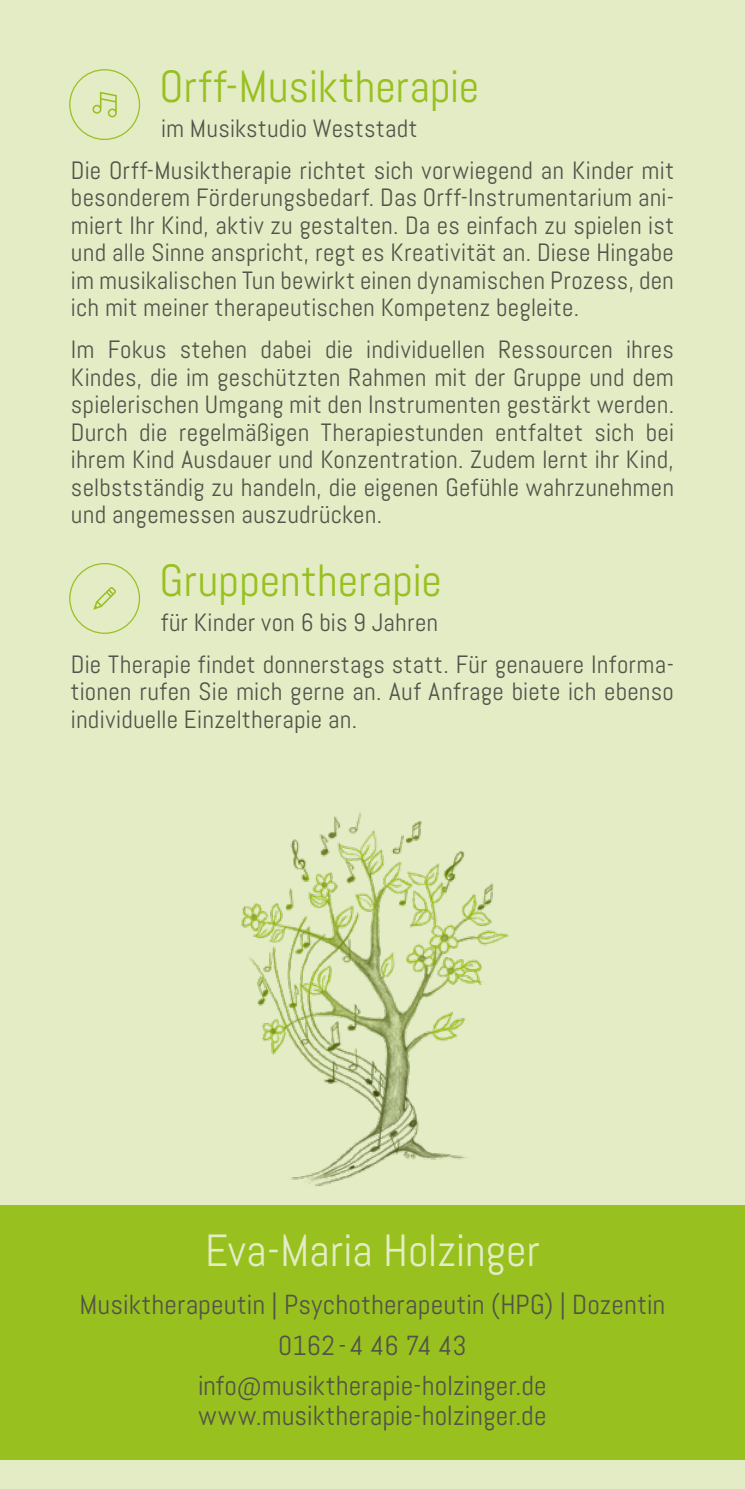
<style>
.page{position:relative;width:745px;height:1489px;background:#fff}
.page>*{position:absolute;margin:0;border:0;box-sizing:border-box;transform-origin:0 0}
.t1{font:45px "Abel Pro";letter-spacing:-.005em;color:#98c01e}
.t2{font:45px "Abel Pro";letter-spacing:-.005em;color:#e3ecc5}
.t3{font:27.5px/40.8px "Abel Pro";letter-spacing:.005em;color:#52534a;text-align:center}
.t4{font:25px/27.5px "Abel Pro";letter-spacing:.005em;color:#52534a}
.s1{font-size:25px}
</style>
<div class="page">
<div style="left:0;top:0;width:744px;height:1212px;background:#e3ecc5"></div>
<div style="left:0;top:1205px;width:744px;height:262px;background:#98c01e"></div>
<div style="left:0;top:1460px;width:744px;height:28px;background:#e3ecc5"></div>
<img style="left:241px;top:813px;width:268px;height:374px">
<div style="left:69px;top:69px;width:71px;height:71px;border:1px solid #98c01e;border-radius:50%"></div>
<svg style="left:92px;top:92px;width:25px;height:25px"></svg>
<div style="left:69px;top:563px;width:71px;height:71px;border:1px solid #98c01e;border-radius:50%"></div>
<svg style="left:93px;top:587px;width:23px;height:22px"></svg>
<h1 class="t1" style="left:159px;top:58px;width:321px">Orff-Musiktherapie</h1>
<p class="t4" style="left:71px;top:108px;width:604px;line-height:41.8px;text-indent:90px">im Musikstudio Weststadt<br>Die Orff-Musiktherapie richtet sich vorwiegend an Kinder mit</p>
<p class="t4" style="left:71px;top:184px;width:604px;text-align:justify">besonderem Förderungsbedarf. Das Orff-Instrumentarium ani&shy;miert Ihr Kind, aktiv zu gestalten. Da es einfach zu spielen ist und alle Sinne anspricht, regt es Kreativität an. Diese Hingabe im musikalischen Tun bewirkt einen dynamischen Prozess, den ich mit meiner therapeutischen Kompetenz begleite.</p>
<p class="t4" style="left:71px;top:336px;width:604px;text-align:justify">Im Fokus stehen dabei die individuellen Ressourcen ihres Kindes, die im geschützten Rahmen mit der Gruppe und dem spielerischen Umgang mit den Instrumenten gestärkt werden.<br>Durch die regelmäßigen Therapiestunden entfaltet sich bei ihrem Kind Ausdauer und Konzentration. Zudem lernt ihr Kind, selbstständig zu handeln, die eigenen Gefühle wahrzunehmen und angemessen auszudrücken.</p>
<h1 class="t1" style="left:159px;top:552px;width:283px">Gruppentherapie</h1>
<p class="t4" style="left:71px;top:601px;width:604px;line-height:41.8px;text-indent:90px">für Kinder von 6 bis 9 Jahren<br>Die Therapie findet donnerstags statt. Für genauere Informa-</p>
<p class="t4" style="left:71px;top:678px;width:604px">tionen rufen Sie mich gerne an. Auf Anfrage biete ich ebenso individuelle Einzeltherapie an.</p>
<h1 class="t2" style="left:205px;top:1221px;width:336px">Eva-Maria Holzinger</h1>
<p class="t3" style="left:80px;top:1283px;width:587px">Musiktherapeutin | Psychotherapeutin (HPG) | Dozentin<br>0162 -4 46 74 43<br>info<span class="s1">@</span>musiktherapie-holzinger.de</p>
<p class="t3" style="left:198px;top:1395px;width:349px">www.musiktherapie-holzinger.de</p>
</div>
